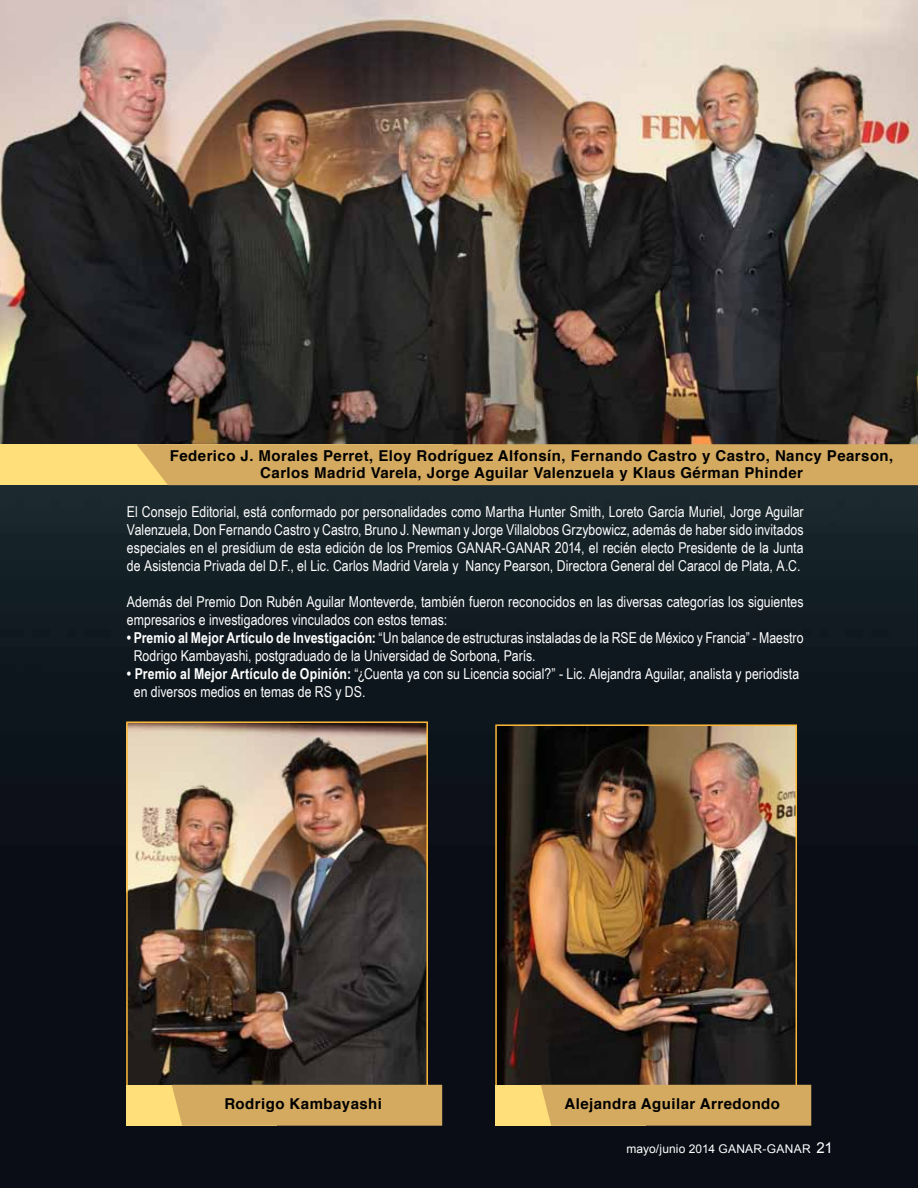
<style>
.page{position:relative;width:918px;height:1188px;background:#fff}
.page>*{position:absolute;margin:0;border:0;box-sizing:border-box;transform-origin:0 0}
.t1{font:15px/18px "Arial Narrow";color:#fff}
.t2{font:700 15px/16.5px "Helvetica";letter-spacing:.03em;color:#000;text-align:center}
.t3{font:12px "Arial";letter-spacing:.015em;color:#fff}
.s1{font-weight:700}
.s2{font-size:15px}
</style>
<div class="page">
<img style="left:0;top:485px;width:918px;height:703px">
<img style="left:0;top:0;width:918px;height:444px">
<img style="left:498px;top:727px;width:296px;height:358px">
<div style="left:495px;top:724px;width:302px;height:387px;border:2px solid #fdb93a"></div>
<div style="left:495px;top:1085px;width:151px;height:41px;background:#ffdf7a"></div>
<div style="left:541px;top:1085px;width:270px;height:41px;background:#d4aa60"></div>
<img style="left:129px;top:724px;width:296px;height:361px">
<div style="left:126px;top:721px;width:302px;height:387px;border:2px solid #fdb93a"></div>
<div style="left:126px;top:1085px;width:151px;height:41px;background:#ffdf7a"></div>
<div style="left:172px;top:1085px;width:270px;height:41px;background:#d4aa60"></div>
<div style="left:0;top:444px;width:453px;height:41px;background:#ffdf7a"></div>
<div style="left:137px;top:444px;width:781px;height:41px;background:#d4aa60"></div>
<p class="t2" style="left:170px;top:448px;width:725px">Federico J. Morales Perret, Eloy Rodríguez Alfonsín, Fernando Castro y Castro, Nancy Pearson,<br>Carlos Madrid Varela, Jorge Aguilar Valenzuela y Klaus Gérman Phinder</p>
<p class="t1" style="left:127px;top:502px;width:678px;text-align:justify">El Consejo Editorial, está conformado por personalidades como Martha Hunter Smith, Loreto García Muriel, Jorge Aguilar Valenzuela, Don Fernando Castro y Castro, Bruno J. Newman y Jorge Villalobos Grzybowicz, además de haber sido invitados especiales en el presídium de esta edición de los Premios GANAR-GANAR 2014, el recién electo Presidente de la Junta de Asistencia Privada del D.F., el Lic. Carlos Madrid Varela y Nancy Pearson, Directora General del Caracol de Plata, A.C.</p>
<p class="t1" style="left:127px;top:592px;width:678px">Además del Premio Don Rubén Aguilar Monteverde, también fueron reconocidos en las diversas categorías los siguientes empresarios e investigadores vinculados con estos temas:</p>
<p class="t1" style="left:134px;top:628px;width:671px;text-indent:-7px"><span class="s1">• Premio al Mejor Artículo de Investigación:</span> “Un balance de estructuras instaladas de la RSE de México y Francia” - Maestro<br>Rodrigo Kambayashi, postgraduado de la Universidad de Sorbona, París.</p>
<p class="t1" style="left:134px;top:664px;width:667px;text-indent:-7px"><span class="s1">• Premio al Mejor Artículo de Opinión:</span> “¿Cuenta ya con su Licencia social?” - Lic. Alejandra Aguilar, analista y periodista en diversos medios en temas de RS y DS.</p>
<p class="t2" style="left:224px;top:1095px;width:159px">Rodrigo Kambayashi</p>
<p class="t2" style="left:564px;top:1095px;width:217px">Alejandra Aguilar Arredondo</p>
<p class="t3" style="left:626px;top:1141px;width:208px">mayo/junio 2014 GANAR-GANAR <span class="s2">21</span></p>
</div>
